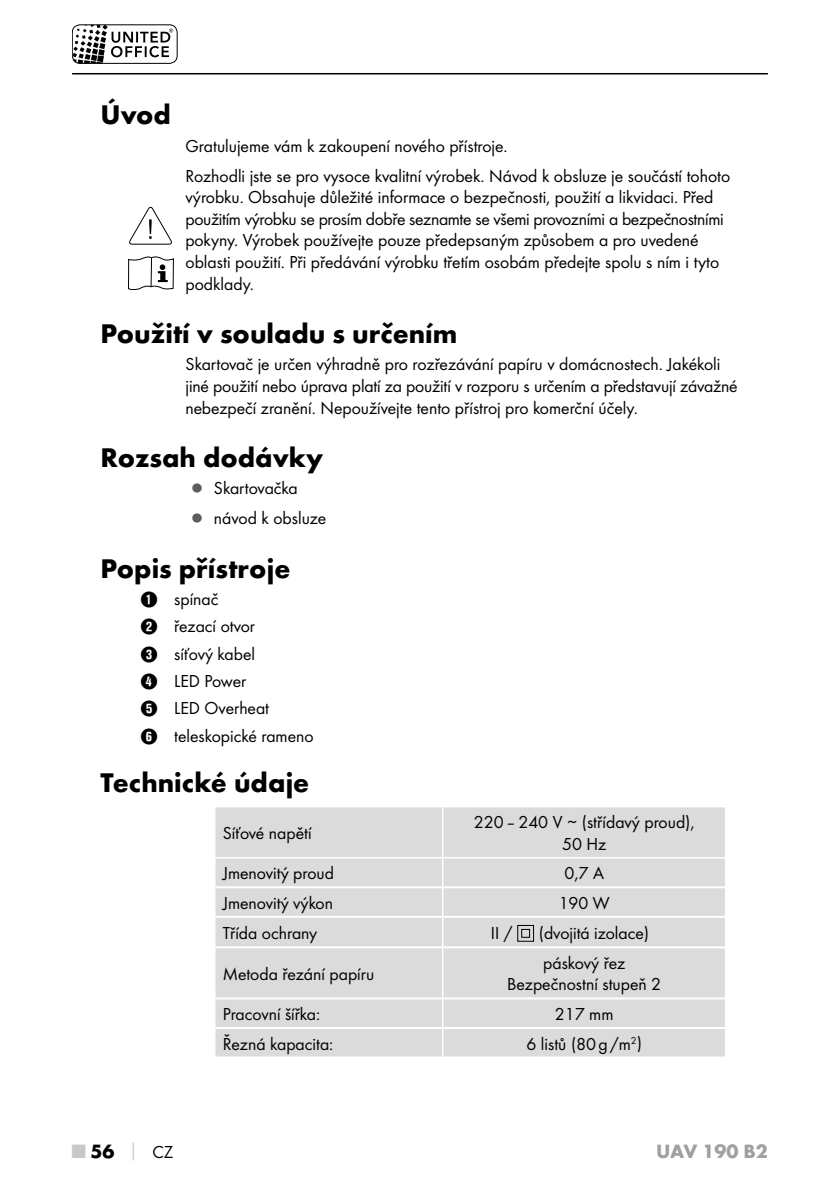
<style>
.page{position:relative;width:840px;height:1191px;background:#fff}
.page>*{position:absolute;margin:0;border:0;box-sizing:border-box;transform-origin:0 0}
.t1{font:700 28px "Futura";color:#000}
.t2{font:700 20px "Futura";color:#a0a0a0}
.t3{font:700 20px "Futura";color:#000}
.t4{font:18px/21.6px "Futura Boo";color:#000}
.s1{color:#5d5d5d}
.s2{font-family:"Hako PI Nummern"}
.s3{color:#c8c8c8}
.s4{font-size:18px;color:#c8c8c8}
.s5{font-family:"Futura Boo";font-weight:400;font-size:18px}
</style>
<div class="page">
<hr style="left:72px;top:73px;width:695px;height:1px;background:#000">
<svg style="left:72px;top:25px;width:101px;height:38px"></svg>
<div style="left:72px;top:25px;width:105px;height:39px;border:1px solid #000;border-radius:8px"></div>
<div style="left:215px;top:807px;width:509px;height:249px;background:#dbdbdb"></div>
<hr style="left:441px;top:807px;width:2px;height:50px;background:#fff">
<hr style="left:214px;top:857px;width:228px;height:1px;background:#fff">
<hr style="left:442px;top:857px;width:284px;height:1px;background:#fff">
<hr style="left:441px;top:858px;width:2px;height:28px;background:#fff">
<hr style="left:441px;top:888px;width:2px;height:27px;background:#fff">
<hr style="left:441px;top:917px;width:2px;height:29px;background:#fff">
<hr style="left:441px;top:948px;width:2px;height:49px;background:#fff">
<hr style="left:441px;top:999px;width:2px;height:28px;background:#fff">
<hr style="left:441px;top:1029px;width:2px;height:27px;background:#fff">
<hr style="left:215px;top:886px;width:227px;height:2px;background:#fff">
<hr style="left:442px;top:886px;width:282px;height:2px;background:#fff">
<hr style="left:215px;top:915px;width:227px;height:2px;background:#fff">
<hr style="left:442px;top:915px;width:282px;height:2px;background:#fff">
<hr style="left:215px;top:946px;width:227px;height:2px;background:#fff">
<hr style="left:442px;top:946px;width:282px;height:2px;background:#fff">
<hr style="left:215px;top:997px;width:227px;height:2px;background:#fff">
<hr style="left:442px;top:997px;width:282px;height:2px;background:#fff">
<hr style="left:215px;top:1027px;width:227px;height:2px;background:#fff">
<hr style="left:442px;top:1027px;width:282px;height:2px;background:#fff">
<svg style="left:517px;top:924px;width:17px;height:17px"></svg>
<svg style="left:129px;top:206px;width:43px;height:39px"></svg>
<svg style="left:128px;top:256px;width:46px;height:34px"></svg>
<h1 class="t1" style="left:100px;top:97px;width:72px">Úvod</h1>
<p class="t4" style="left:185px;top:130px;width:545px;line-height:30px">Gratulujeme vám k zakoupení nového přístroje.<br>Rozhodli jste se pro vysoce kvalitní výrobek. Návod k obsluze je součástí tohoto</p>
<p class="t4" style="left:185px;top:186px;width:539px">výrobku. Obsahuje důležité informace o bezpečnosti, použití a likvidaci. Před použitím výrobku se prosím dobře seznamte se všemi provozními a bezpečnostními pokyny. Výrobek používejte pouze předepsaným způsobem a pro uvedené oblasti použití. Při předávání výrobku třetím osobám předejte spolu s ním i tyto podklady.</p>
<h1 class="t1" style="left:100px;top:316px;width:358px">Použití v souladu s určením</h1>
<p class="t4" style="left:185px;top:353px;width:553px">Skartovač je určen výhradně pro rozřezávání papíru v domácnostech. Jakékoli jiné použití nebo úprava platí za použití v rozporu s určením a představují závažné nebezpečí zranění. Nepoužívejte tento přístroj pro komerční účely.</p>
<h1 class="t1" style="left:100px;top:440px;width:224px">Rozsah dodávky</h1>
<p class="t4" style="left:191px;top:477px;width:108px"><span class="s1">●</span> Skartovačka</p>
<p class="t4" style="left:191px;top:507px;width:136px"><span class="s1">●</span> návod k obsluze</p>
<h1 class="t1" style="left:100px;top:551px;width:191px">Popis přístroje</h1>
<p class="t4" style="left:140px;top:585px;width:175px;line-height:27.2px"><span class="s2">1</span> spínač<br><span class="s2">2</span> řezací otvor<br><span class="s2">3</span> síťový kabel<br><span class="s2">4</span> LED Power<br><span class="s2">5</span> LED Overheat<br><span class="s2">6</span> teleskopické rameno</p>
<h1 class="t1" style="left:100px;top:765px;width:210px">Technické údaje</h1>
<p class="t4" style="left:222px;top:822px;width:90px">Síťové napětí</p>
<p class="t4" style="left:473px;top:811px;width:222px;text-align:center">220–240 V ∼ (střídavý proud),<br>50 Hz</p>
<p class="t4" style="left:222px;top:862px;width:113px">Jmenovitý proud</p>
<p class="t4" style="left:564px;top:862px;width:41px">0,7 A</p>
<p class="t4" style="left:222px;top:892px;width:112px">Jmenovitý výkon</p>
<p class="t4" style="left:558px;top:892px;width:52px">190 W</p>
<p class="t4" style="left:222px;top:922px;width:96px">Třída ochrany</p>
<p class="t4" style="left:490px;top:922px;width:23px">II /</p>
<p class="t4" style="left:538px;top:922px;width:112px">(dvojitá izolace)</p>
<p class="t4" style="left:222px;top:962px;width:153px">Metoda řezání papíru</p>
<p class="t4" style="left:507px;top:952px;width:155px;text-align:center">páskový řez<br>Bezpečnostní stupeň 2</p>
<p class="t4" style="left:222px;top:1003px;width:99px">Pracovní šířka:</p>
<p class="t4" style="left:554px;top:1003px;width:60px">217 mm</p>
<p class="t4" style="left:222px;top:1032px;width:112px">Řezná kapacita:</p>
<p class="t4" style="left:526px;top:1032px;width:117px">6 listů (80g/m<sup>2</sup>)</p>
<p class="t3" style="left:72px;top:1139px;width:103px"><span class="s3">■</span> 56 <span class="s4">│</span> <span class="s5">CZ</span></p>
<p class="t2" style="left:655px;top:1139px;width:113px">UAV 190 B2</p>
</div>
